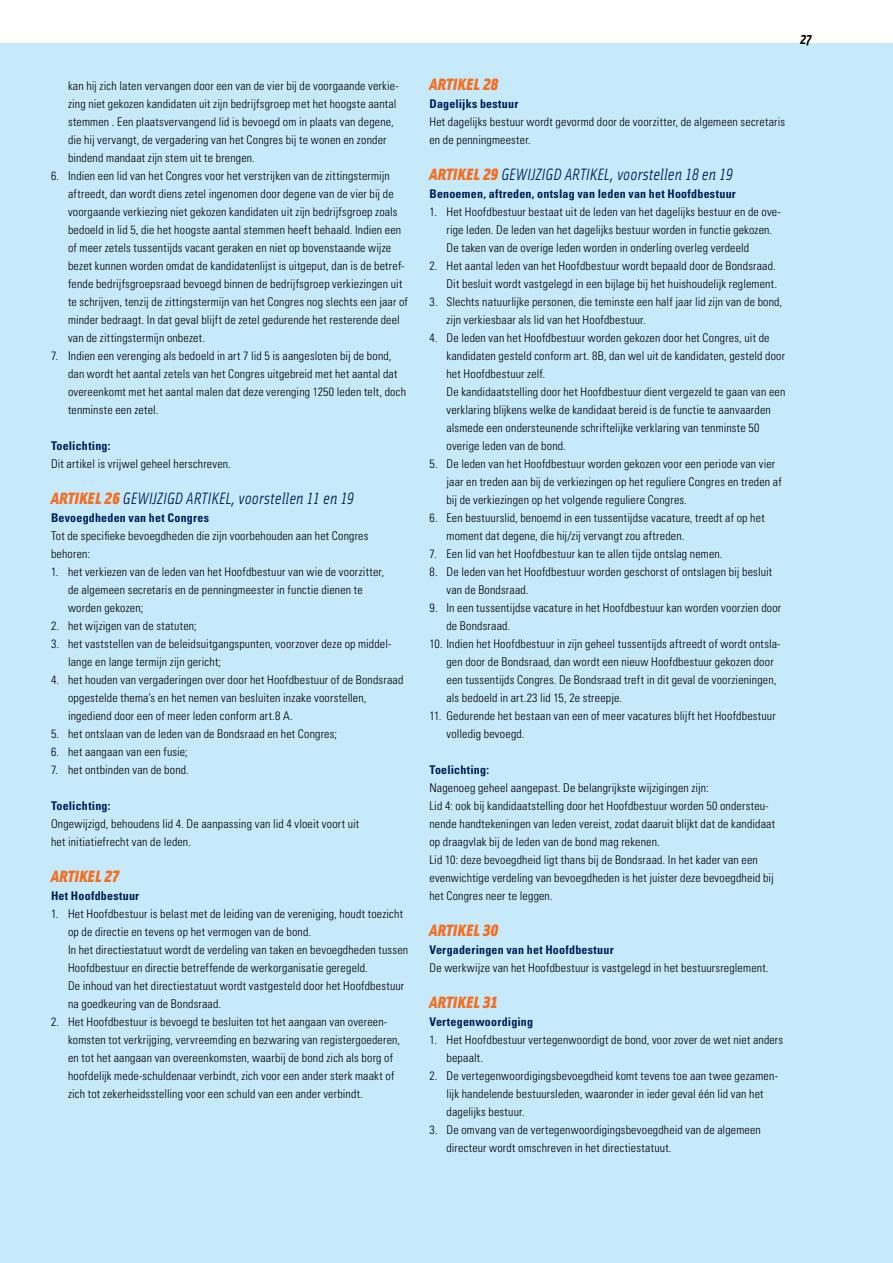
<style>
.page{position:relative;width:893px;height:1263px;background:#fff}
.page>*{position:absolute;margin:0;border:0;box-sizing:border-box;transform-origin:0 0}
.t1{font:italic 16.5px "Solex Regular Lining";color:#001c54}
.t2{font:italic 16.5px "Solex Black Lining";color:#f36f21}
.t3{font:italic 700 15px "Solex";color:#000}
.t4{font:300 condensed 12px/18px "Univers";letter-spacing:.015em;color:#000}
.t5{font:700 condensed 12px "Univers";letter-spacing:.015em;color:#001c54}
.s1{font-family:"Solex Black Lining";color:#f36f21}
</style>
<div class="page">
<div style="left:0;top:44px;width:893px;height:1219px;background:#c7eafb"></div>
<p class="t4" style="left:68px;top:77px;width:332px">kan hij zich laten vervangen door een van de vier bij de voorgaande verkie&shy;zing niet gekozen kandidaten uit zijn bedrijfsgroep met het hoogste aantal stemmen . Een plaatsvervangend lid is bevoegd om in plaats van degene, die hij vervangt, de vergadering van het Congres bij te wonen en zonder bindend mandaat zijn stem uit te brengen.</p>
<p class="t4" style="left:68px;top:167px;width:341px;text-indent:-17px">6. Indien een lid van het Congres voor het verstrijken van de zittingstermijn aftreedt, dan wordt diens zetel ingenomen door degene van de vier bij de voorgaande verkiezing niet gekozen kandidaten uit zijn bedrijfsgroep zoals bedoeld in lid 5, die het hoogste aantal stemmen heeft behaald. Indien een of meer zetels tussentijds vacant geraken en niet op bovenstaande wijze bezet kunnen worden omdat de kandidatenlijst is uitgeput, dan is de betref&shy;fende bedrijfsgroepsraad bevoegd binnen de bedrijfsgroep verkiezingen uit te schrijven, tenzij de zittingstermijn van het Congres nog slechts een jaar of minder bedraagt. In dat geval blijft de zetel gedurende het resterende deel van de zittingstermijn onbezet.</p>
<p class="t4" style="left:68px;top:347px;width:339px;text-indent:-17px">7. Indien een verenging als bedoeld in art 7 lid 5 is aangesloten bij de bond, dan wordt het aantal zetels van het Congres uitgebreid met het aantal dat overeenkomt met het aantal malen dat deze verenging 1250 leden telt, doch tenminste een zetel.</p>
<p class="t5" style="left:51px;top:438px;width:61px">Toelichting:</p>
<p class="t4" style="left:51px;top:455px;width:181px">Dit artikel is vrijwel geheel herschreven.</p>
<h1 class="t1" style="left:51px;top:488px;width:305px"><span class="s1">ARTIKEL 26</span> GEWIJZIGD ARTIKEL, voorstellen 11 en 19</h1>
<p class="t5" style="left:51px;top:510px;width:160px">Bevoegdheden van het Congres</p>
<p class="t4" style="left:51px;top:527px;width:319px">Tot de specifieke bevoegdheden die zijn voorbehouden aan het Congres behoren:</p>
<p class="t4" style="left:68px;top:563px;width:317px;text-indent:-17px">1. het verkiezen van de leden van het Hoofdbestuur van wie de voorzitter, de algemeen secretaris en de penningmeester in functie dienen te worden gekozen;</p>
<p class="t4" style="left:51px;top:617px;width:147px">2. het wijzigen van de statuten;</p>
<p class="t4" style="left:68px;top:635px;width:325px;text-indent:-17px">3. het vaststellen van de beleidsuitgangspunten, voorzover deze op middel&shy;lange en lange termijn zijn gericht;</p>
<p class="t4" style="left:68px;top:671px;width:337px;text-indent:-17px">4. het houden van vergaderingen over door het Hoofdbestuur of de Bondsraad opgestelde thema’s en het nemen van besluiten inzake voorstellen, ingediend door een of meer leden conform art.8 A.</p>
<p class="t4" style="left:51px;top:725px;width:288px">5. het ontslaan van de leden van de Bondsraad en het Congres;</p>
<p class="t4" style="left:51px;top:743px;width:138px">6. het aangaan van een fusie;</p>
<p class="t4" style="left:51px;top:761px;width:139px">7. het ontbinden van de bond.</p>
<p class="t5" style="left:51px;top:798px;width:61px">Toelichting:</p>
<p class="t4" style="left:51px;top:815px;width:310px">Ongewijzigd, behoudens lid 4. De aanpassing van lid 4 vloeit voort uit het initiatiefrecht van de leden.</p>
<h1 class="t2" style="left:51px;top:865px;width:70px">ARTIKEL 27</h1>
<p class="t5" style="left:51px;top:888px;width:90px">Het Hoofdbestuur</p>
<p class="t4" style="left:68px;top:905px;width:342px;text-indent:-17px">1. Het Hoofdbestuur is belast met de leiding van de vereniging, houdt toezicht op de directie en tevens op het vermogen van de bond.<br>In het directiestatuut wordt de verdeling van taken en bevoegdheden tussen Hoofdbestuur en directie betreffende de werkorganisatie geregeld.<br>De inhoud van het directiestatuut wordt vastgesteld door het Hoofdbestuur na goedkeuring van de Bondsraad.</p>
<p class="t4" style="left:68px;top:1013px;width:334px;text-indent:-17px">2. Het Hoofdbestuur is bevoegd te besluiten tot het aangaan van overeen&shy;komsten tot verkrijging, vervreemding en bezwaring van registergoederen, en tot het aangaan van overeenkomsten, waarbij de bond zich als borg of hoofdelijk mede-schuldenaar verbindt, zich voor een ander sterk maakt of zich tot zekerheidsstelling voor een schuld van een ander verbindt.</p>
<h1 class="t2" style="left:429px;top:73px;width:71px">ARTIKEL 28</h1>
<p class="t5" style="left:429px;top:96px;width:90px">Dagelijks bestuur</p>
<p class="t4" style="left:429px;top:113px;width:357px">Het dagelijks bestuur wordt gevormd door de voorzitter, de algemeen secretaris en de penningmeester.</p>
<h1 class="t1" style="left:429px;top:164px;width:305px"><span class="s1">ARTIKEL 29</span> GEWIJZIGD ARTIKEL, voorstellen 18 en 19</h1>
<p class="t5" style="left:429px;top:186px;width:308px">Benoemen, aftreden, ontslag van leden van het Hoofdbestuur</p>
<p class="t4" style="left:446px;top:203px;width:336px;text-indent:-17px">1. Het Hoofdbestuur bestaat uit de leden van het dagelijks bestuur en de ove&shy;rige leden. De leden van het dagelijks bestuur worden in functie gekozen.<br>De taken van de overige leden worden in onderling overleg verdeeld</p>
<p class="t4" style="left:429px;top:257px;width:349px;text-align:right">2. Het aantal leden van het Hoofdbestuur wordt bepaald door de Bondsraad.<br>Dit besluit wordt vastgelegd in een bijlage bij het huishoudelijk reglement.</p>
<p class="t4" style="left:446px;top:293px;width:337px;text-indent:-17px">3. Slechts natuurlijke personen, die teminste een half jaar lid zijn van de bond, zijn verkiesbaar als lid van het Hoofdbestuur.</p>
<p class="t4" style="left:446px;top:329px;width:340px;text-indent:-17px">4. De leden van het Hoofdbestuur worden gekozen door het Congres, uit de kandidaten gesteld conform art. 8B, dan wel uit de kandidaten, gesteld door het Hoofdbestuur zelf.<br>De kandidaatstelling door het Hoofdbestuur dient vergezeld te gaan van een verklaring blijkens welke de kandidaat bereid is de functie te aanvaarden alsmede een ondersteunende schriftelijke verklaring van tenminste 50 overige leden van de bond.</p>
<p class="t4" style="left:446px;top:455px;width:337px;text-indent:-17px">5. De leden van het Hoofdbestuur worden gekozen voor een periode van vier jaar en treden aan bij de verkiezingen op het reguliere Congres en treden af bij de verkiezingen op het volgende reguliere Congres.</p>
<p class="t4" style="left:446px;top:509px;width:320px;text-indent:-17px">6. Een bestuurslid, benoemd in een tussentijdse vacature, treedt af op het moment dat degene, die hij/zij vervangt zou aftreden.</p>
<p class="t4" style="left:429px;top:545px;width:295px">7. Een lid van het Hoofdbestuur kan te allen tijde ontslag nemen.</p>
<p class="t4" style="left:446px;top:563px;width:327px;text-indent:-17px">8. De leden van het Hoofdbestuur worden geschorst of ontslagen bij besluit van de Bondsraad.</p>
<p class="t4" style="left:446px;top:599px;width:336px;text-indent:-17px">9. In een tussentijdse vacature in het Hoofdbestuur kan worden voorzien door de Bondsraad.</p>
<p class="t4" style="left:446px;top:635px;width:336px;text-indent:-17px">10. Indien het Hoofdbestuur in zijn geheel tussentijds aftreedt of wordt ontsla&shy;gen door de Bondsraad, dan wordt een nieuw Hoofdbestuur gekozen door een tussentijds Congres. De Bondsraad treft in dit geval de voorzieningen, als bedoeld in art.23 lid 15, 2e streepje.</p>
<p class="t4" style="left:446px;top:707px;width:331px;text-indent:-17px">11. Gedurende het bestaan van een of meer vacatures blijft het Hoofdbestuur volledig bevoegd.</p>
<p class="t5" style="left:429px;top:762px;width:61px">Toelichting:</p>
<p class="t4" style="left:429px;top:779px;width:347px">Nagenoeg geheel aangepast. De belangrijkste wijzigingen zijn:<br>Lid 4: ook bij kandidaatstelling door het Hoofdbestuur worden 50 ondersteu&shy;nende handtekeningen van leden vereist, zodat daaruit blijkt dat de kandidaat op draagvlak bij de leden van de bond mag rekenen.<br>Lid 10: deze bevoegdheid ligt thans bij de Bondsraad. In het kader van een evenwichtige verdeling van bevoegdheden is het juister deze bevoegdheid bij het Congres neer te leggen.</p>
<h1 class="t2" style="left:429px;top:919px;width:71px">ARTIKEL 30</h1>
<p class="t5" style="left:429px;top:942px;width:186px">Vergaderingen van het Hoofdbestuur</p>
<p class="t4" style="left:429px;top:959px;width:341px">De werkwijze van het Hoofdbestuur is vastgelegd in het bestuursreglement.</p>
<h1 class="t2" style="left:429px;top:991px;width:70px">ARTIKEL 31</h1>
<p class="t5" style="left:429px;top:1014px;width:105px">Vertegenwoordiging</p>
<p class="t4" style="left:446px;top:1031px;width:338px;text-indent:-17px">1. Het Hoofdbestuur vertegenwoordigt de bond, voor zover de wet niet anders bepaalt.</p>
<p class="t4" style="left:446px;top:1067px;width:333px;text-indent:-17px">2. De vertegenwoordigingsbevoegdheid komt tevens toe aan twee gezamen&shy;lijk handelende bestuursleden, waaronder in ieder geval één lid van het dagelijks bestuur.</p>
<p class="t4" style="left:446px;top:1121px;width:316px;text-indent:-17px">3. De omvang van de vertegenwoordigingsbevoegdheid van de algemeen directeur wordt omschreven in het directiestatuut.</p>
<p class="t3" style="left:800px;top:29px;width:13px">27</p>
</div>
